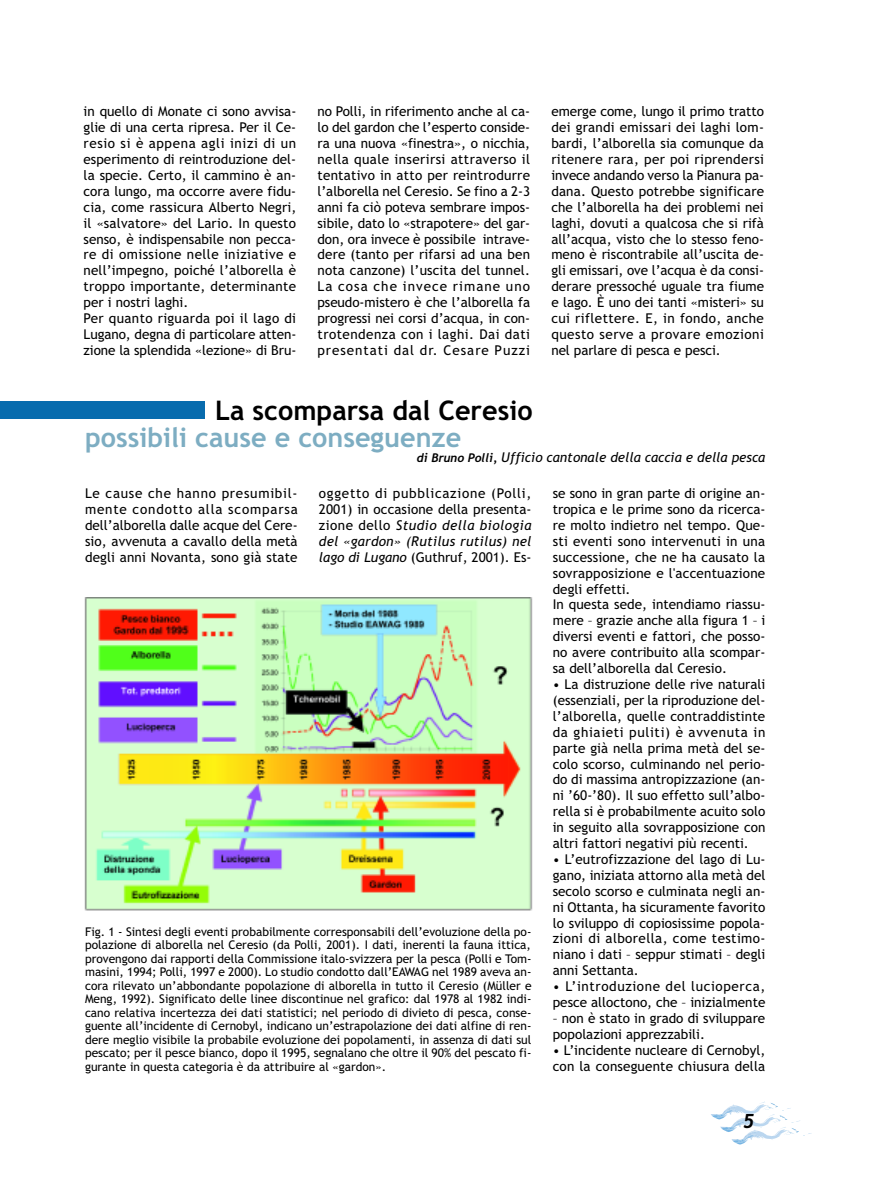
<style>
.page{position:relative;width:893px;height:1191px;background:#fff}
.page>*{position:absolute;margin:0;border:0;box-sizing:border-box;transform-origin:0 0}
.t1{font:700 27px "Trebuchet MS";color:#7dadc2}
.t2{font:700 27px "Trebuchet MS";color:#000}
.t3{font:italic 700 19.5px "Trebuchet";color:#000}
.t4{font:13.5px/15.9px "Trebuchet MS";color:#000;text-align:justify}
.t5{font:italic 13.5px "Trebuchet MS";color:#000}
.t6{font:12px/13.5px "Trebuchet MS";color:#000;text-align:justify}
.s1{font-family:"Trebuchet";font-weight:700;font-size:12px}
.s2{font-style:italic}
</style>
<div class="page">
<svg style="left:711px;top:1101px;width:101px;height:43px"></svg>
<div style="left:0;top:402px;width:204px;height:17px;background:#086cae"></div>
<img style="left:84px;top:598px;width:449px;height:313px">
<p class="t4" style="left:84px;top:104px;width:214px;text-align:left">in quello di Monate ci sono avvisa&shy;glie di una certa ripresa. Per il Ce&shy;resio si è appena agli inizi di un esperimento di reintroduzione del&shy;la specie. Certo, il cammino è an&shy;cora lungo, ma occorre avere fidu&shy;cia, come rassicura Alberto Negri, il «salvatore» del Lario. In questo senso, è indispensabile non pecca&shy;re di omissione nelle iniziative e nell’impegno, poiché l’alborella è troppo importante, determinante per i nostri laghi.<br>Per quanto riguarda poi il lago di Lugano, degna di particolare atten&shy;zione la splendida «lezione» di Bru-</p>
<p class="t4" style="left:317px;top:104px;width:214px">no Polli, in riferimento anche al ca&shy;lo del gardon che l’esperto conside&shy;ra una nuova «finestra», o nicchia, nella quale inserirsi attraverso il tentativo in atto per reintrodurre l’alborella nel Ceresio. Se fino a 2-3 anni fa ciò poteva sembrare impos&shy;sibile, dato lo «strapotere» del gar&shy;don, ora invece è possibile intrave&shy;dere (tanto per rifarsi ad una ben nota canzone) l’uscita del tunnel.<br>La cosa che invece rimane uno pseudo-mistero è che l’alborella fa progressi nei corsi d’acqua, in con&shy;trotendenza con i laghi. Dai dati presentati dal dr. Cesare Puzzi</p>
<p class="t4" style="left:551px;top:104px;width:214px">emerge come, lungo il primo tratto dei grandi emissari dei laghi lom&shy;bardi, l’alborella sia comunque da ritenere rara, per poi riprendersi invece andando verso la Pianura pa&shy;dana. Questo potrebbe significare che l’alborella ha dei problemi nei laghi, dovuti a qualcosa che si rifà all’acqua, visto che lo stesso feno&shy;meno è riscontrabile all’uscita de&shy;gli emissari, ove l’acqua è da consi&shy;derare pressoché uguale tra fiume e lago. È uno dei tanti «misteri» su cui riflettere. E, in fondo, anche questo serve a provare emozioni nel parlare di pesca e pesci.</p>
<h1 class="t2" style="left:215px;top:394px;width:319px">La scomparsa dal Ceresio</h1>
<h1 class="t1" style="left:85px;top:421px;width:378px">possibili cause e conseguenze</h1>
<p class="t5" style="left:417px;top:449px;width:350px"><span class="s1">di Bruno Polli,</span> Ufficio cantonale della caccia e della pesca</p>
<p class="t4" style="left:553px;top:485px;width:214px;text-align:left">se sono in gran parte di origine an&shy;tropica e le prime sono da ricerca&shy;re molto indietro nel tempo. Que&shy;sti eventi sono intervenuti in una successione, che ne ha causato la sovrapposizione e l'accentuazione degli effetti.<br>In questa sede, intendiamo riassu&shy;mere – grazie anche alla figura 1 – i diversi eventi e fattori, che posso&shy;no avere contribuito alla scompar&shy;sa dell’alborella dal Ceresio.</p>
<p class="t4" style="left:553px;top:676px;width:214px">• La distruzione delle rive naturali (essenziali, per la riproduzione del&shy;l’alborella, quelle contraddistinte da ghiaieti puliti) è avvenuta in parte già nella prima metà del se&shy;colo scorso, culminando nel perio&shy;do di massima antropizzazione (an&shy;ni ’60-’80). Il suo effetto sull’albo&shy;rella si è probabilmente acuito solo in seguito alla sovrapposizione con altri fattori negativi più recenti.</p>
<p class="t4" style="left:553px;top:851px;width:214px">• L’eutrofizzazione del lago di Lu&shy;gano, iniziata attorno alla metà del secolo scorso e culminata negli an&shy;ni Ottanta, ha sicuramente favorito lo sviluppo di copiosissime popola&shy;zioni di alborella, come testimo&shy;niano i dati – seppur stimati – degli anni Settanta.</p>
<p class="t4" style="left:553px;top:978px;width:214px">• L’introduzione del lucioperca, pesce alloctono, che – inizialmente</p>
<p class="t4" style="left:553px;top:1010px;width:214px">– non è stato in grado di sviluppare popolazioni apprezzabili.</p>
<p class="t4" style="left:553px;top:1042px;width:214px">• L’incidente nucleare di Cernobyl, con la conseguente chiusura della</p>
<p class="t4" style="left:85px;top:485px;width:214px">Le cause che hanno presumibil&shy;mente condotto alla scomparsa dell’alborella dalle acque del Cere&shy;sio, avvenuta a cavallo della metà degli anni Novanta, sono già state</p>
<p class="t4" style="left:319px;top:485px;width:214px">oggetto di pubblicazione (Polli, 2001) in occasione della presenta&shy;zione dello <span class="s2">Studio della biologia del «gardon» (Rutilus rutilus) nel lago di Lugano</span> (Guthruf, 2001). Es-</p>
<p class="t6" style="left:85px;top:924px;width:448px">Fig. 1 - Sintesi degli eventi probabilmente corresponsabili dell’evoluzione della po&shy;polazione di alborella nel Ceresio (da Polli, 2001). I dati, inerenti la fauna ittica, provengono dai rapporti della Commissione italo-svizzera per la pesca (Polli e Tom&shy;masini, 1994; Polli, 1997 e 2000). Lo studio condotto dall’EAWAG nel 1989 aveva an&shy;cora rilevato un’abbondante popolazione di alborella in tutto il Ceresio (Müller e Meng, 1992). Significato delle linee discontinue nel grafico: dal 1978 al 1982 indi&shy;cano relativa incertezza dei dati statistici; nel periodo di divieto di pesca, conse&shy;guente all’incidente di Cernobyl, indicano un’estrapolazione dei dati alfine di ren&shy;dere meglio visibile la probabile evoluzione dei popolamenti, in assenza di dati sul pescato; per il pesce bianco, dopo il 1995, segnalano che oltre il 90% del pescato fi&shy;gurante in questa categoria è da attribuire al «gardon».</p>
<h2 class="t3" style="left:743px;top:1110px;width:13px">5</h2>
</div>
